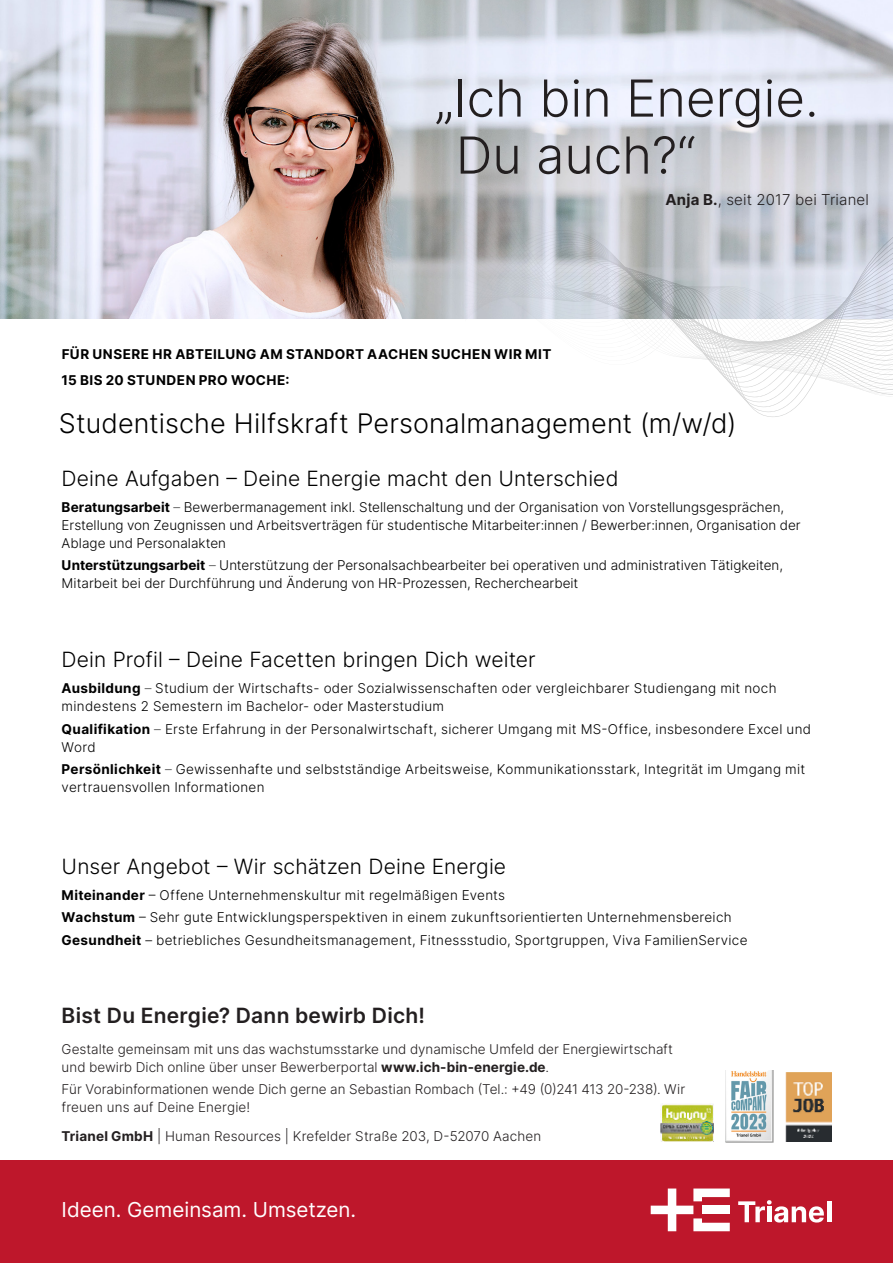
<style>
.page{position:relative;width:893px;height:1263px;background:#fff}
.page>*{position:absolute;margin:0;border:0;box-sizing:border-box;transform-origin:0 0}
.t1{font:300 51px "Inter";color:#231f20}
.t2{font:300 27px "Inter";letter-spacing:.005em;color:#000}
.t3{font:300 21px "Inter";letter-spacing:.005em;color:#000}
.t4{font:600 21px "Inter";letter-spacing:.01em;color:#231f20}
.t5{font:20.55px "Inter";color:#fff}
.t6{font:300 15px "Inter";letter-spacing:.01em;color:#231f20}
.t7{font:300 13.5px/18px "Inter";letter-spacing:.015em;color:#000}
.t8{font:300 13.5px/18px "Inter";color:#231f20}
.t9{font:700 13.5px/25.5px "Inter";letter-spacing:.035em;color:#000}
.s1{font-weight:700}
.s2{font-weight:200}
</style>
<div class="page">
<img style="left:785px;top:1072px;width:47px;height:69px">
<div style="left:0;top:1161px;width:893px;height:102px;background:#be172b"></div>
<img style="left:0;top:0;width:893px;height:319px">
<img style="left:725px;top:1070px;width:48px;height:72px">
<img style="left:660px;top:1104px;width:53px;height:37px">
<svg style="left:466px;top:184px;width:427px;height:228px"></svg>
<svg style="left:466px;top:187px;width:427px;height:220px"></svg>
<svg style="left:466px;top:193px;width:427px;height:210px"></svg>
<svg style="left:466px;top:199px;width:427px;height:199px;background:#c0c5ca"></svg>
<svg style="left:466px;top:205px;width:427px;height:6px;background:#b9bec4"></svg>
<svg style="left:466px;top:213px;width:427px;height:4px;background:#babec4"></svg>
<svg style="left:466px;top:217px;width:427px;height:4px;background:#babec5"></svg>
<svg style="left:466px;top:221px;width:427px;height:4px;background:#bbbfc5"></svg>
<svg style="left:466px;top:225px;width:427px;height:5px;background:#bbbfc5"></svg>
<svg style="left:466px;top:230px;width:427px;height:4px;background:#babec4"></svg>
<svg style="left:466px;top:234px;width:427px;height:4px;background:#babdc3"></svg>
<svg style="left:466px;top:238px;width:427px;height:4px;background:#babec3"></svg>
<svg style="left:466px;top:242px;width:427px;height:4px;background:#babec4"></svg>
<svg style="left:466px;top:246px;width:427px;height:151px"></svg>
<svg style="left:651px;top:1188px;width:79px;height:43px"></svg>
<svg style="left:738px;top:1200px;width:86px;height:22px"></svg>
<hr style="left:827px;top:1201px;width:4px;height:21px;background:#fff">
<p class="t1" style="left:435px;top:61px;width:385px">„Ich bin Energie.</p>
<p class="t1" style="left:456px;top:118px;width:241px">Du auch?“</p>
<p class="t6" style="left:666px;top:188px;width:205px"><span class="s1">Anja B.</span>, seit 2017 bei Trianel</p>
<p class="t9" style="left:62px;top:341px;width:491px">FÜR UNSERE HR ABTEILUNG AM STANDORT AACHEN SUCHEN WIR MIT<br>15 BIS 20 STUNDEN PRO WOCHE:</p>
<p class="t2" style="left:59px;top:403px;width:679px">Studentische Hilfskraft Personalmanagement (m/w/d)</p>
<p class="t3" style="left:62px;top:463px;width:558px">Deine Aufgaben – Deine Energie macht den Unterschied</p>
<p class="t7" style="left:62px;top:498px;width:741px"><span class="s1">Beratungsarbeit</span> <span class="s2">–</span> Bewerbermanagement inkl. Stellenschaltung und der Organisation von Vorstellungsgesprächen,<br>Erstellung von Zeugnissen und Arbeitsverträgen für studentische Mitarbeiter:innen / Bewerber:innen, Organisation der<br>Ablage und Personalakten</p>
<p class="t7" style="left:62px;top:556px;width:723px"><span class="s1">Unterstützungsarbeit</span> <span class="s2">–</span> Unterstützung der Personalsachbearbeiter bei operativen und administrativen Tätigkeiten,<br>Mitarbeit bei der Durchführung und Änderung von HR-Prozessen, Recherchearbeit</p>
<p class="t3" style="left:62px;top:644px;width:476px">Dein Profil – Deine Facetten bringen Dich weiter</p>
<p class="t7" style="left:62px;top:679px;width:716px"><span class="s1">Ausbildung</span> <span class="s2">–</span> Studium der Wirtschafts- oder Sozialwissenschaften oder vergleichbarer Studiengang mit noch mindestens 2 Semestern im Bachelor- oder Masterstudium</p>
<p class="t7" style="left:62px;top:719px;width:751px"><span class="s1">Qualifikation</span> <span class="s2">–</span> Erste Erfahrung in der Personalwirtschaft, sicherer Umgang mit MS-Office, insbesondere Excel und<br>Word</p>
<p class="t7" style="left:62px;top:760px;width:745px"><span class="s1">Persönlichkeit</span> <span class="s2">–</span> Gewissenhafte und selbstständige Arbeitsweise, Kommunikationsstark, Integrität im Umgang mit vertrauensvollen Informationen</p>
<p class="t3" style="left:62px;top:851px;width:446px">Unser Angebot – Wir schätzen Deine Energie</p>
<p class="t7" style="left:62px;top:886px;width:445px"><span class="s1">Miteinander</span> – Offene Unternehmenskultur mit regelmäßigen Events</p>
<p class="t7" style="left:62px;top:908px;width:672px"><span class="s1">Wachstum</span> – Sehr gute Entwicklungsperspektiven in einem zukunftsorientierten Unternehmensbereich</p>
<p class="t7" style="left:62px;top:930px;width:687px"><span class="s1">Gesundheit</span> – betriebliches Gesundheitsmanagement, Fitnessstudio, Sportgruppen, Viva FamilienService</p>
<p class="t4" style="left:62px;top:1000px;width:365px">Bist Du Energie? Dann bewirb Dich!</p>
<p class="t8" style="left:62px;top:1040px;width:613px">Gestalte gemeinsam mit uns das wachstumsstarke und dynamische Umfeld der Energiewirtschaft und bewirb Dich online über unser Bewerberportal <span class="s1">www.ich-bin-energie.de</span>.</p>
<p class="t8" style="left:62px;top:1080px;width:625px">Für Vorabinformationen wende Dich gerne an Sebastian Rombach (Tel.: +49 (0)241 413 20-238). Wir freuen uns auf Deine Energie!</p>
<p class="t8" style="left:62px;top:1126px;width:481px"><span class="s1">Trianel GmbH</span> | Human Resources | Krefelder Straße 203, D-52070 Aachen</p>
<p class="t5" style="left:62px;top:1194px;width:296px">Ideen. Gemeinsam. Umsetzen.</p>
</div>
